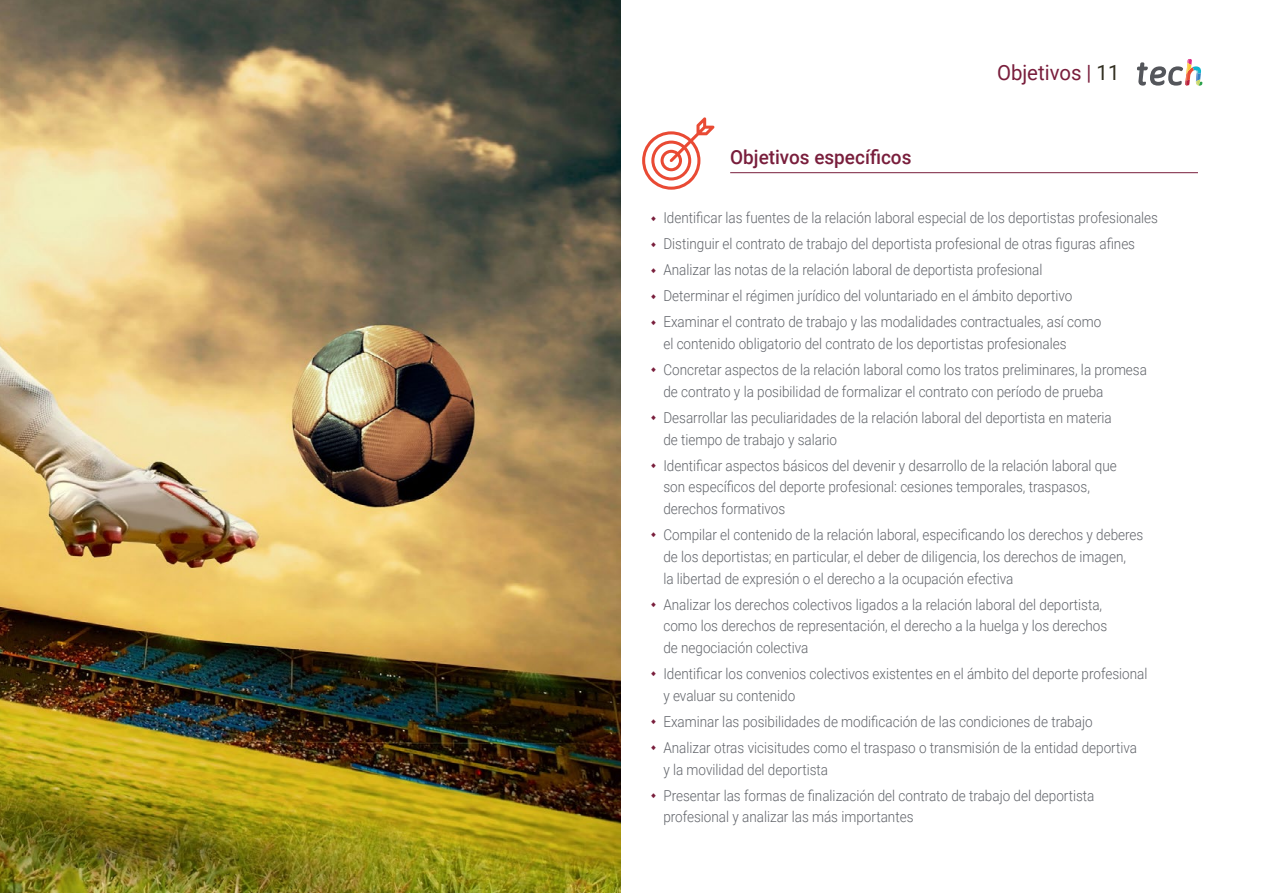
<style>
.page{position:relative;width:1263px;height:893px;background:#fff}
.page>*{position:absolute;margin:0;border:0;box-sizing:border-box;transform-origin:0 0}
.t1{font:21px "Roboto";color:#791e3c}
.t2{font:500 19.5px "Roboto";color:#791e3c}
.t3{font:300 15px/26px "Roboto";color:#61646a;scale:.9 1}
.s1{color:#312e20}
</style>
<div class="page">
<hr style="left:730px;top:172px;width:468px;height:1px;background:#791e3c">
<svg style="left:642px;top:117px;width:72px;height:73px"></svg>
<img style="left:0;top:0;width:621px;height:893px">
<svg style="left:1137px;top:59px;width:65px;height:27px"></svg>
<h2 class="t2" style="left:730px;top:144px;width:183px">Objetivos específicos</h2>
<h1 class="t1" style="left:997px;top:57px;width:124px">Objetivos | <span class="s1">11</span></h1>
<p class="t3" style="left:663px;top:204px;width:551px">Identificar las fuentes de la relación laboral especial de los deportistas profesionales Distinguir el contrato de trabajo del deportista profesional de otras figuras afines Analizar las notas de la relación laboral de deportista profesional<br>Determinar el régimen jurídico del voluntariado en el ámbito deportivo<br>Examinar el contrato de trabajo y las modalidades contractuales, así como</p>
<p class="t3" style="left:663px;top:330px;width:539px">el contenido obligatorio del contrato de los deportistas profesionales<br>Concretar aspectos de la relación laboral como los tratos preliminares, la promesa</p>
<p class="t3" style="left:663px;top:378px;width:500px">de contrato y la posibilidad de formalizar el contrato con período de prueba<br>Desarrollar las peculiaridades de la relación laboral del deportista en materia</p>
<p class="t3" style="left:663px;top:426px;width:505px">de tiempo de trabajo y salario<br>Identificar aspectos básicos del devenir y desarrollo de la relación laboral que</p>
<p class="t3" style="left:663px;top:476px;width:475px;line-height:21.8px">son específicos del deporte profesional: cesiones temporales, traspasos, derechos formativos</p>
<p class="t3" style="left:663px;top:523px;width:535px;line-height:21.8px">Compilar el contenido de la relación laboral, especificando los derechos y deberes de los deportistas; en particular, el deber de diligencia, los derechos de imagen,<br>la libertad de expresión o el derecho a la ocupación efectiva</p>
<p class="t3" style="left:663px;top:593px;width:495px;line-height:21.8px">Analizar los derechos colectivos ligados a la relación laboral del deportista, como los derechos de representación, el derecho a la huelga y los derechos de negociación colectiva</p>
<p class="t3" style="left:663px;top:662px;width:539px;line-height:21.8px">Identificar los convenios colectivos existentes en el ámbito del deporte profesional y evaluar su contenido</p>
<p class="t3" style="left:663px;top:708px;width:528px">Examinar las posibilidades de modificación de las condiciones de trabajo<br>Analizar otras vicisitudes como el traspaso o transmisión de la entidad deportiva</p>
<p class="t3" style="left:663px;top:756px;width:481px">y la movilidad del deportista<br>Presentar las formas de finalización del contrato de trabajo del deportista</p>
<p class="t3" style="left:663px;top:803px;width:279px">profesional y analizar las más importantes</p>
</div>
